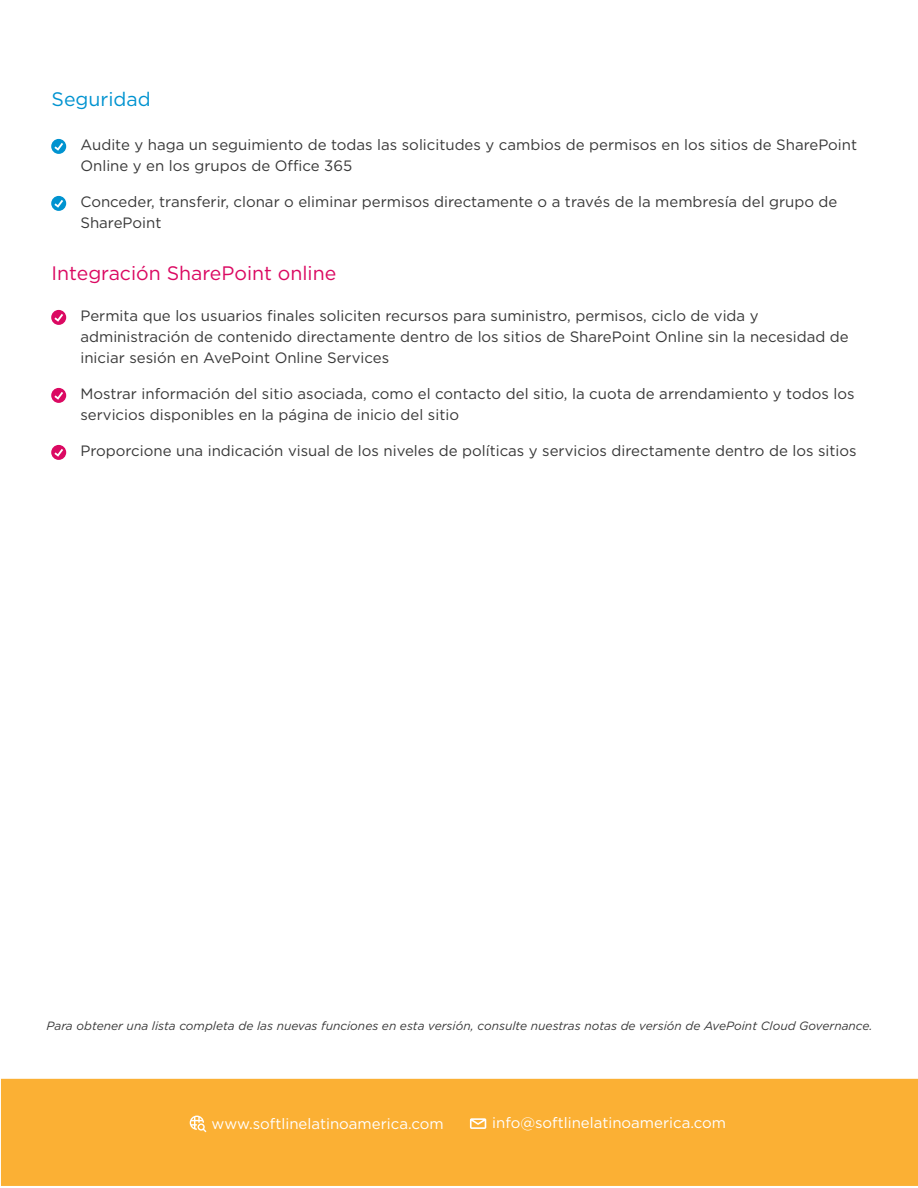
<style>
.page{position:relative;width:918px;height:1188px;background:#fff}
.page>*{position:absolute;margin:0;border:0;box-sizing:border-box;transform-origin:0 0}
.t1{font:19.5px "Gotham HTF";color:#db0962}
.t2{font:19.5px "Gotham HTF";color:#0093d0}
.t3{font:15px/21px "Gotham HTF";color:#383838}
.t4{font:15px "Gotham HTF";color:#fff}
.t5{font:italic 12px "Gotham HTF";color:#383838}
</style>
<div class="page">
<svg style="left:51px;top:139px;width:15px;height:15px"></svg>
<svg style="left:51px;top:196px;width:15px;height:15px"></svg>
<svg style="left:51px;top:310px;width:15px;height:15px"></svg>
<svg style="left:51px;top:388px;width:15px;height:15px"></svg>
<svg style="left:51px;top:445px;width:15px;height:15px"></svg>
<div style="left:1px;top:1079px;width:917px;height:107px;background:#fbb034"></div>
<svg style="left:470px;top:1118px;width:16px;height:11px"></svg>
<svg style="left:190px;top:1116px;width:16px;height:16px"></svg>
<h1 class="t2" style="left:52px;top:88px;width:101px">Seguridad</h1>
<p class="t3" style="left:80px;top:134px;width:778px">Audite y haga un seguimiento de todas las solicitudes y cambios de permisos en los sitios de SharePoint<br>Online y en los grupos de Office 365</p>
<p class="t3" style="left:80px;top:191px;width:758px">Conceder, transferir, clonar o eliminar permisos directamente o a través de la membresía del grupo de<br>SharePoint</p>
<h1 class="t1" style="left:52px;top:262px;width:286px">Integración SharePoint online</h1>
<p class="t3" style="left:80px;top:305px;width:770px">Permita que los usuarios finales soliciten recursos para suministro, permisos, ciclo de vida y administración de contenido directamente dentro de los sitios de SharePoint Online sin la necesidad de iniciar sesión en AvePoint Online Services</p>
<p class="t3" style="left:80px;top:383px;width:776px">Mostrar información del sitio asociada, como el contacto del sitio, la cuota de arrendamiento y todos los servicios disponibles en la página de inicio del sitio</p>
<p class="t3" style="left:80px;top:440px;width:778px">Proporcione una indicación visual de los niveles de políticas y servicios directamente dentro de los sitios</p>
<p class="t5" style="left:47px;top:1019px;width:828px">Para obtener una lista completa de las nuevas funciones en esta versión, consulte nuestras notas de versión de AvePoint Cloud Governance.</p>
<p class="t4" style="left:212px;top:1115px;width:234px">www.softlinelatinoamerica.com</p>
<p class="t4" style="left:492px;top:1115px;width:235px">info@softlinelatinoamerica.com</p>
</div>
